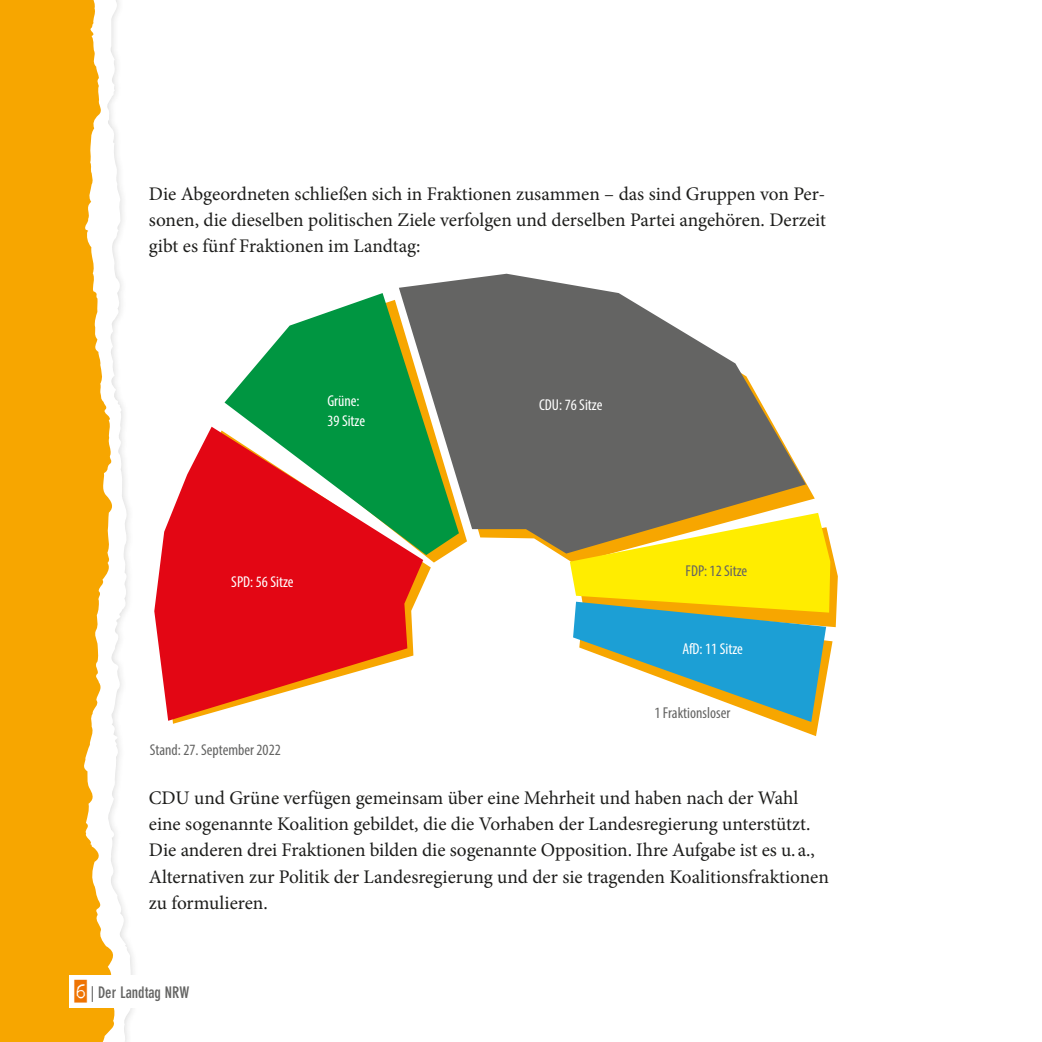
<style>
.page{position:relative;width:1042px;height:1042px;background:#fff}
.page>*{position:absolute;margin:0;border:0;box-sizing:border-box;transform-origin:0 0}
.t1{font:19.25px/26.2px "Minion Pro";color:#1d1d1b;text-align:justify}
.t2{font:condensed 15.75px "Myriad Pro";color:#646463}
.t3{font:condensed 15.75px/19.2px "Myriad Pro";color:#fff}
.t4{font:700 condensed 15.75px "DIN Neuzeit Grotesk";color:#646463}
.s1{font-family:"Trixie Cameo";font-weight:400;font-stretch:normal;font-size:22.75px;color:#ee7303}
</style>
<div class="page">
<svg style="left:117px;top:0;width:16px;height:1042px"></svg>
<svg style="left:0;top:0;width:117px;height:1042px;background:#f8b326"></svg>
<div style="left:69px;top:975px;width:973px;height:33px;background:#fff"></div>
<svg style="left:154px;top:427px;width:269px;height:294px;fill:#e30614"></svg>
<svg style="left:224px;top:293px;width:225px;height:262px;fill:#009641"></svg>
<svg style="left:399px;top:274px;width:407px;height:279px;fill:#646463"></svg>
<svg style="left:570px;top:513px;width:268px;height:223px"></svg>
<p class="t1" style="left:149px;top:181px;width:678px">Die Abgeordneten schließen sich in Fraktionen zusammen – das sind Gruppen von Per&shy;sonen, die dieselben politischen Ziele verfolgen und derselben Partei angehören. Derzeit gibt es fünf Fraktionen im Landtag:</p>
<p class="t3" style="left:327px;top:391px;width:39px">Grüne:<br>39 Sitze</p>
<p class="t3" style="left:231px;top:572px;width:64px">SPD: 56 Sitze</p>
<p class="t2" style="left:150px;top:740px;width:133px">Stand: 27. September 2022</p>
<p class="t3" style="left:539px;top:395px;width:65px">CDU: 76 Sitze</p>
<p class="t2" style="left:685px;top:561px;width:63px">FDP: 12 Sitze</p>
<p class="t3" style="left:682px;top:639px;width:62px">AfD: 11 Sitze</p>
<p class="t2" style="left:654px;top:703px;width:78px">1 Fraktionsloser</p>
<p class="t1" style="left:149px;top:784px;width:682px;text-align:left">CDU und Grüne verfügen gemeinsam über eine Mehrheit und haben nach der Wahl eine sogenannte Koalition gebildet, die die Vorhaben der Landesregierung unterstützt.<br>Die anderen drei Fraktionen bilden die sogenannte Opposition. Ihre Aufgabe ist es u. a., Alternativen zur Politik der Landesregierung und der sie tragenden Koalitionsfraktionen zu formulieren.</p>
<p class="t4" style="left:74px;top:983px;width:116px"><span class="s1">6</span> | Der Landtag NRW</p>
</div>
